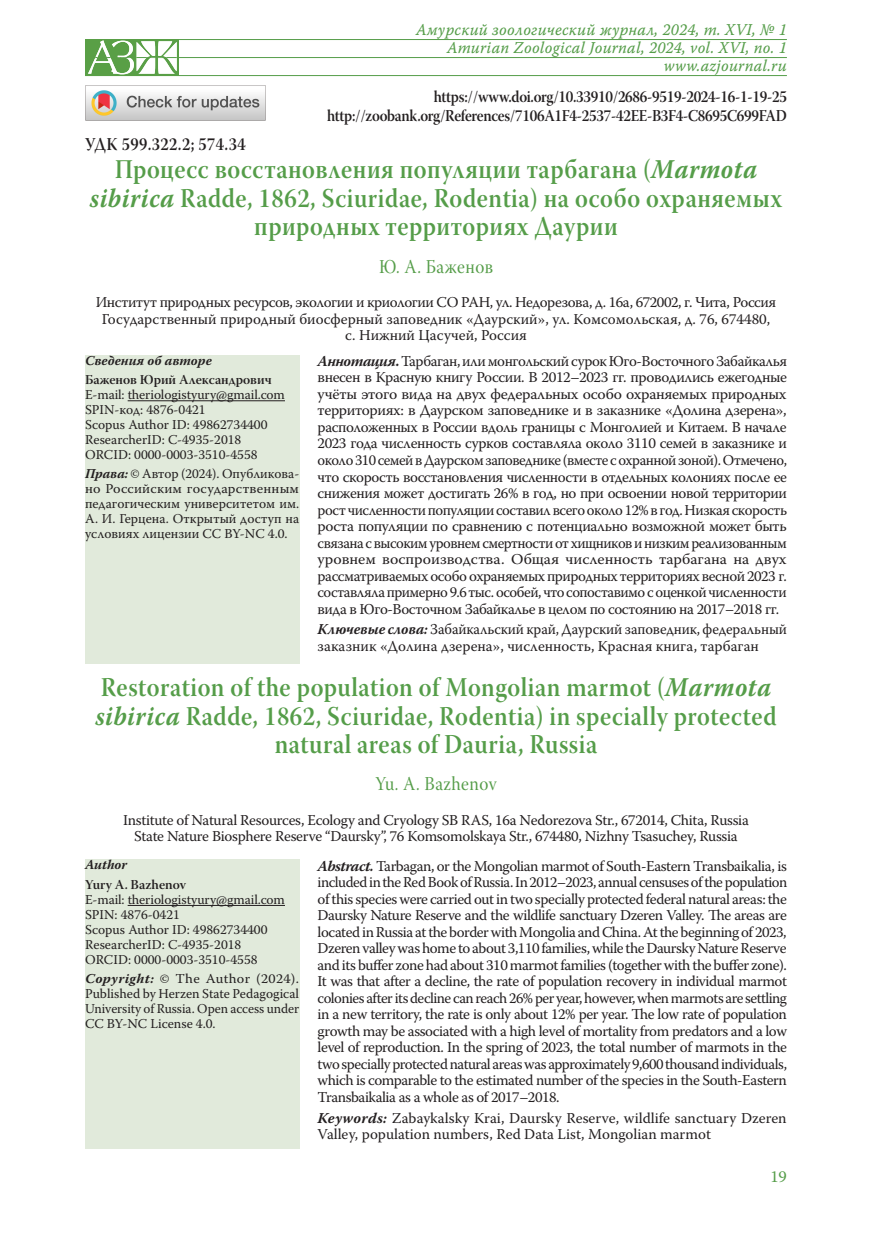
<style>
.page{position:relative;width:872px;height:1234px;background:#fff}
.page>*{position:absolute;margin:0;border:0;box-sizing:border-box;transform-origin:0 0}
.t1{font:27px/28.5px "Warnock Pro Semibold Subh";letter-spacing:.02em;color:#559d49;text-align:center;scale:.9 1}
.t2{font:19.5px "Warnock Pro Subh";letter-spacing:.025em;color:#559d49;scale:.9 1}
.t3{font:18px "Warnock Pro Semibold Subh";letter-spacing:.025em;color:#231f20;scale:.9 1}
.t4{font:16.5px/19.5px "Warnock Pro Semibold Subh";letter-spacing:-.02em;color:#231f20;text-align:right;scale:.9 1}
.t5{font:16.5px/18px "Warnock Pro It Capt";letter-spacing:.01em;color:#559d49;text-align:right;scale:.95 1}
.t6{font:16.5px "Warnock Pro";color:#559d49}
.t7{font:15px/16.5px "Warnock Pro";letter-spacing:-.015em;color:#231f20;text-align:center}
.t8{font:15px/16.5px "Warnock Pro";letter-spacing:-.015em;color:#231f20;scale:.96 1}
.t9{font:13.5px/15px "Warnock Pro";color:#231f20}
.t10{font:13.5px/15px "Warnock Pro";color:#231f20;text-align:justify;scale:1.05 1}
.t11{font:13.5px "Warnock Pro Semibold Subh";color:#231f20}
.t12{font:italic 700 13.5px "Warnock Pro";color:#231f20}
.s1{font-family:"Warnock Pro";font-weight:700;font-style:italic}
.s2{font-weight:700;font-style:italic}
.s3{font-weight:700}
</style>
<div class="page">
<div style="left:85px;top:355px;width:214px;height:308px;background:#e1eadb"></div>
<hr style="left:128px;top:400px;width:157px;height:1px;background:#231f20">
<div style="left:85px;top:859px;width:214px;height:289px;background:#e1eadb"></div>
<hr style="left:128px;top:904px;width:157px;height:1px;background:#231f20">
<img style="left:85px;top:85px;width:180px;height:35px">
<hr style="left:85px;top:39px;width:702px;height:1px;background:#559d49">
<hr style="left:85px;top:57px;width:702px;height:1px;background:#559d49">
<hr style="left:85px;top:75px;width:702px;height:1px;background:#559d49">
<img style="left:85px;top:40px;width:93px;height:35px">
<p class="t5" style="left:416px;top:20px;width:392px">Амурский зоологический журнал, 2024, т. XVI, № 1<br>Amurian Zoological Journal, 2024, vol. XVI, no. 1 www.azjournal.ru</p>
<p class="t4" style="left:327px;top:86px;width:512px">https://www.doi.org/10.33910/2686-9519-2024-16-1-19-25 http://zoobank.org/References/7106A1F4-2537-42EE-B3F4-C8695C699FAD</p>
<p class="t3" style="left:85px;top:133px;width:180px">УДК 599.322.2; 574.34</p>
<h1 class="t1" style="left:90px;top:155px;width:770px">Процесс восстановления популяции тарбагана (<span class="s1">Marmota sibirica</span> Radde, 1862, Sciuridae, Rodentia) на особо охраняемых природных территориях Даурии</h1>
<h2 class="t2" style="left:379px;top:255px;width:128px">Ю. А. Баженов</h2>
<p class="t7" style="left:96px;top:294px;width:682px">Институт природных ресурсов, экологии и криологии СО РАН, ул. Недорезова, д. 16а, 672002, г. Чита, Россия<br>Государственный природный биосферный заповедник «Даурский», ул. Комсомольская, д. 76, 674480, с. Нижний Цасучей, Россия</p>
<p class="t12" style="left:85px;top:352px;width:128px">Сведения об авторе</p>
<p class="t11" style="left:85px;top:371px;width:188px">Баженов Юрий Александрович</p>
<p class="t9" style="left:85px;top:387px;width:201px">E-mail: theriologistyury@gmail.com<br>SPIN-код: 4876-0421<br>Scopus Author ID: 49862734400<br>ResearcherID: С-4935-2018<br>ORCID: 0000-0003-3510-4558</p>
<p class="t9" style="left:85px;top:466px;width:216px;text-align:justify"><span class="s2">Права:</span> © Автор (2024). Опубликова&shy;но Российским государственным педагогическим университетом им.<br>А. И. Герцена. Открытый доступ на условиях лицензии CC BY-NC 4.0.</p>
<p class="t7" style="left:317px;top:352px;width:471px;text-align:justify"><span class="s2">Аннотация</span><span class="s3">.</span>Тарбаган, или монгольский сурок Юго-Восточного Забайкалья внесен в Красную книгу России. В 2012–2023 гг. проводились ежегодные учёты этого вида на двух федеральных особо охраняемых природных территориях: в Даурском заповеднике и в заказнике «Долина дзерена», расположенных в России вдоль границы с Монголией и Китаем. В начале 2023 года численность сурков составляла около 3110 семей в заказнике и около 310 семей в Даурском заповеднике (вместе с охранной зоной). Отмечено, что скорость восстановления численности в отдельных колониях после ее снижения может достигать 26% в год, но при освоении новой территории рост численности популяции составил всего около 12% в год. Низкая скорость роста популяции по сравнению с потенциально возможной может быть связана с высоким уровнем смертности от хищников и низким реализованным уровнем воспроизводства. Общая численность тарбагана на двух рассматриваемых особо охраняемых природных территориях весной 2023 г. составляла примерно 9.6 тыс. особей, что сопоставимо с оценкой численности вида в Юго-Восточном Забайкалье в целом по состоянию на 2017–2018 гг.</p>
<p class="t8" style="left:317px;top:620px;width:490px"><span class="s2">Ключевые слова:</span> Забайкальский край, Даурский заповедник, федеральный заказник «Долина дзерена», численность, Красная книга, тарбаган</p>
<h1 class="t1" style="left:95px;top:672px;width:758px">Restoration of the population of Mongolian marmot (<span class="s1">Marmota sibirica</span> Radde, 1862, Sciuridae, Rodentia) in specially protected natural areas of Dauria, Russia</h1>
<h2 class="t2" style="left:375px;top:772px;width:136px">Yu. A. Bazhenov</h2>
<p class="t7" style="left:123px;top:810px;width:627px">Institute of Natural Resources, Ecology and Cryology SB RAS, 16a Nedorezova Str., 672014, Chita, Russia<br>State Nature Biosphere Reserve “Daursky”, 76 Komsomolskaya Str., 674480, Nizhny Tsasuchey, Russia</p>
<p class="t12" style="left:85px;top:856px;width:44px">Author</p>
<p class="t11" style="left:85px;top:876px;width:102px">Yury A. Bazhenov</p>
<p class="t9" style="left:85px;top:891px;width:201px">E-mail: theriologistyury@gmail.com<br>SPIN: 4876-0421<br>Scopus Author ID: 49862734400<br>ResearcherID: С-4935-2018<br>ORCID: 0000-0003-3510-4558</p>
<p class="t10" style="left:85px;top:970px;width:205px"><span class="s2">Copyright:</span> © The Author (2024).<br>Published by Herzen State Pedagogical University of Russia. Open access under CC BY-NC License 4.0.</p>
<p class="t7" style="left:317px;top:856px;width:471px;text-align:justify"><span class="s2">Abstract.</span> Tarbagan, or the Mongolian marmot of South-Eastern Transbaikalia, is included in the Red Book of Russia. In 2012–2023, annual censuses of the population of this species were carried out in two specially protected federal natural areas: the Daursky Nature Reserve and the wildlife sanctuary Dzeren Valley. The areas are located in Russia at the border with Mongolia and China. At the beginning of 2023, Dzeren valley was home to about 3,110 families, while the Daursky Nature Reserve and its buffer zone had about 310 marmot families (together with the buffer zone).<br>It was that after a decline, the rate of population recovery in individual marmot colonies after its decline can reach 26% per year, however, when marmots are settling in a new territory, the rate is only about 12% per year. The low rate of population growth may be associated with a high level of mortality from predators and a low level of reproduction. In the spring of 2023, the total number of marmots in the two specially protected natural areas was approximately 9,600 thousand individuals, which is comparable to the estimated number of the species in the South-Eastern Transbaikalia as a whole as of 2017–2018.</p>
<p class="t7" style="left:317px;top:1108px;width:470px;text-align:left"><span class="s2">Keywords:</span> Zabaykalsky Krai, Daursky Reserve, wildlife sanctuary Dzeren<br>Valley, population numbers, Red Data List, Mongolian marmot</p>
<p class="t6" style="left:770px;top:1166px;width:18px">19</p>
</div>
